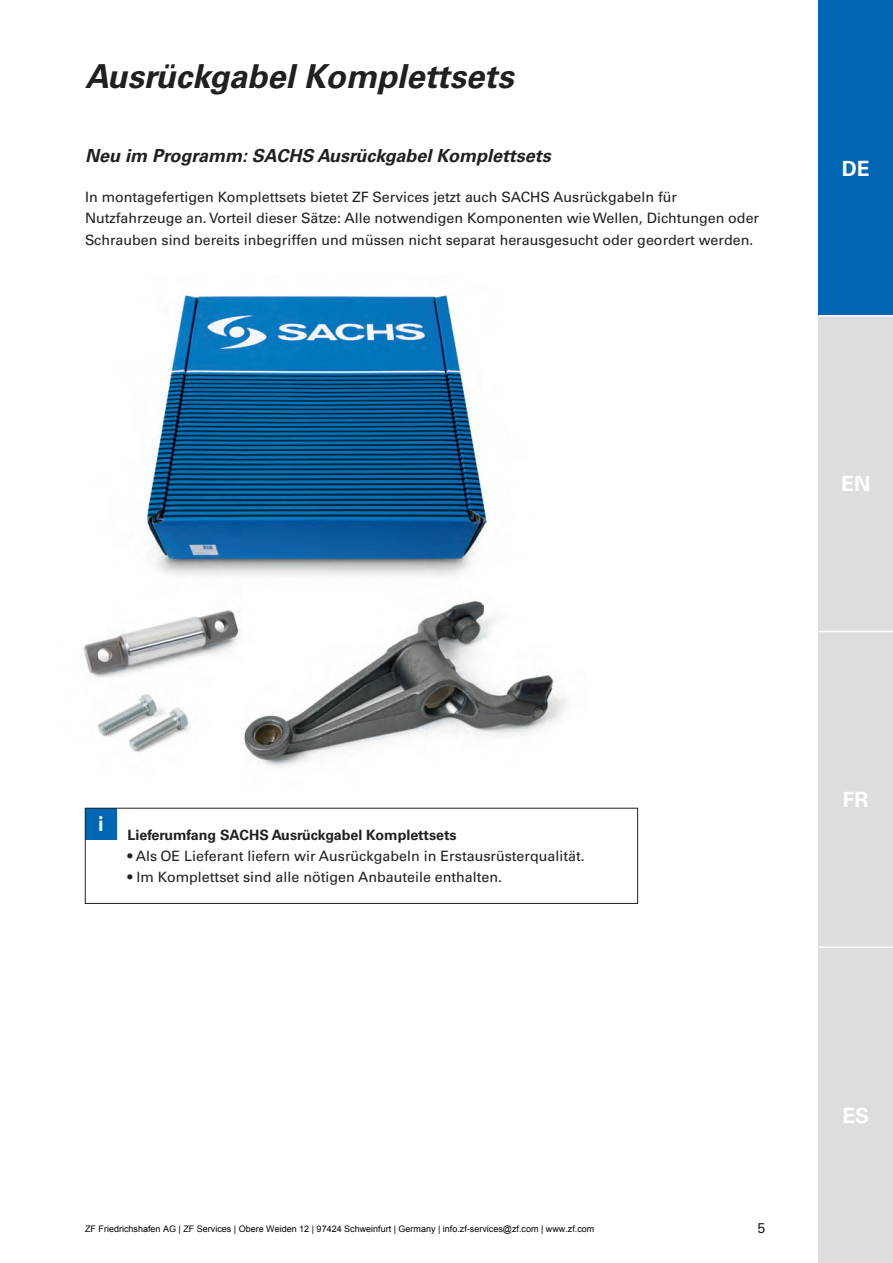
<style>
.page{position:relative;width:893px;height:1263px;background:#fff}
.page>*{position:absolute;margin:0;border:0;box-sizing:border-box;transform-origin:0 0}
.t1{font:italic 700 33px "Univers LT Pro 65";color:#231f20}
.t2{font:700 21px "Univers LT Pro 65";color:#fff}
.t3{font:italic 700 18px "Univers LT Pro 65";color:#231f20}
.t4{font:14.25px/21.8px "Univers LT Pro 55 Roman";color:#231f20}
.t5{font:700 14.25px "Univers LT Pro 65";color:#231f20}
.t6{font:9px "Arial";color:#000}
</style>
<div class="page">
<div style="left:819px;top:0;width:74px;height:316px;background:#0166b3"></div>
<div style="left:819px;top:316px;width:74px;height:315px;background:#dcdddf"></div>
<div style="left:819px;top:631px;width:74px;height:316px;background:#dcdddf"></div>
<div style="left:819px;top:947px;width:74px;height:316px;background:#dcdddf"></div>
<img style="left:83px;top:294px;width:485px;height:473px">
<hr style="left:819px;top:315px;width:74px;height:1px;background:#fff">
<hr style="left:819px;top:631px;width:74px;height:1px;background:#fff">
<hr style="left:819px;top:946px;width:74px;height:2px;background:#fff">
<div style="left:85px;top:808px;width:32px;height:32px;background:#0166b3"></div>
<div style="left:85px;top:808px;width:553px;height:96px;border:1px solid #231f20"></div>
<h1 class="t1" style="left:85px;top:64px;width:430px">Ausrückgabel Komplettsets</h1>
<p class="t3" style="left:85px;top:149px;width:467px">Neu im Programm: SACHS Ausrückgabel Komplettsets</p>
<p class="t4" style="left:85px;top:187px;width:676px">In montagefertigen Komplettsets bietet ZF Services jetzt auch SACHS Ausrückgabeln für<br>Nutzfahrzeuge an. Vorteil dieser Sätze: Alle notwendigen Komponenten wie Wellen, Dichtungen oder<br>Schrauben sind bereits inbegriffen und müssen nicht separat herausgesucht oder geordert werden.</p>
<h2 class="t2" style="left:842px;top:160px;width:29px">DE</h2>
<h2 class="t2" style="left:841px;top:476px;width:31px">EN</h2>
<p class="t5" style="left:98px;top:829px;width:360px"><sup>i</sup> Lieferumfang SACHS Ausrückgabel Komplettsets</p>
<p class="t4" style="left:128px;top:846px;width:459px">• Als OE Lieferant liefern wir Ausrückgabeln in Erstausrüsterqualität.</p>
<p class="t4" style="left:128px;top:868px;width:376px">• Im Komplettset sind alle nötigen Anbauteile enthalten.</p>
<p class="t6" style="left:85px;top:1223px;width:511px">ZF Friedrichshafen AG | ZF Services | Obere Weiden 12 | 97424 Schweinfurt | Germany | info.zf-services@zf.com | www.zf.com</p>
<h2 class="t2" style="left:843px;top:792px;width:27px">FR</h2>
<p class="t4" style="left:757px;top:1218px;width:9px">5</p>
<h2 class="t2" style="left:842px;top:1108px;width:28px">ES</h2>
</div>
